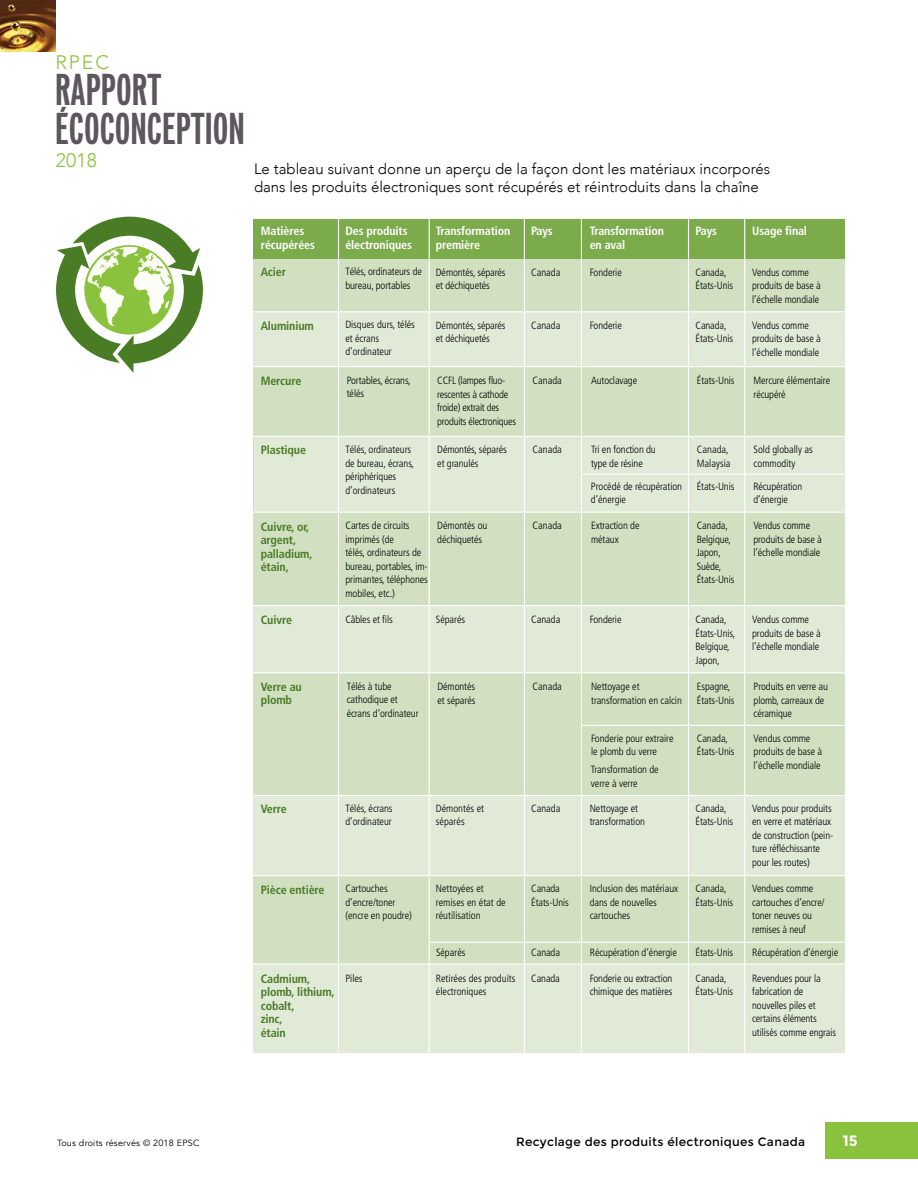
<style>
.page{position:relative;width:918px;height:1188px;background:#fff}
.page>*{position:absolute;margin:0;border:0;box-sizing:border-box;transform-origin:0 0}
.t1{font:700 extra-condensed 40.5px/39px "Vonnes";letter-spacing:.015em;color:#5d565e}
.t2{font:300 19.5px "Avenir";letter-spacing:.05em;color:#8bc23d}
.t3{font:300 15px/18px "Avenir";color:#000}
.t4{font:700 15px "Montserrat";color:#fff}
.t5{font:700 condensed 12px/13.5px "Frutiger";letter-spacing:-.01em;color:#4a7b26}
.t6{font:700 condensed 12px/13.5px "Frutiger";letter-spacing:-.01em;color:#fff}
.t7{font:12px "Montserrat";letter-spacing:.025em;color:#000}
.t8{font:300 condensed 10.5px/13.5px "Frutiger";letter-spacing:-.01em;color:#000}
.t9{font:9px "Avenir";letter-spacing:.025em;color:#000}
</style>
<div class="page">
<div style="left:825px;top:1122px;width:93px;height:36px;background:#8bc23d"></div>
<img style="left:0;top:0;width:55px;height:52px">
<div style="left:254px;top:257px;width:591px;height:784px;background:#d0e0c1"></div>
<div style="left:254px;top:436px;width:590px;height:76px;background:#e0ead6"></div>
<div style="left:254px;top:312px;width:591px;height:55px;background:#e0ead6"></div>
<div style="left:254px;top:219px;width:591px;height:40px;background:#7bab4b"></div>
<div style="left:254px;top:606px;width:591px;height:67px;background:#e0ead6"></div>
<hr style="left:248px;top:311px;width:605px;height:1px;background:#fff">
<hr style="left:246px;top:436px;width:606px;height:1px;background:#fff">
<hr style="left:245px;top:512px;width:606px;height:1px;background:#fff">
<div style="left:254px;top:965px;width:591px;height:88px;background:#e0ead6"></div>
<div style="left:254px;top:796px;width:591px;height:79px;background:#e0ead6"></div>
<hr style="left:338px;top:216px;width:1px;height:841px;background:#fff">
<hr style="left:246px;top:605px;width:606px;height:1px;background:#fff">
<hr style="left:250px;top:672px;width:606px;height:1px;background:#fff">
<hr style="left:250px;top:875px;width:598px;height:1px;background:#fff">
<hr style="left:247px;top:795px;width:606px;height:1px;background:#fff">
<hr style="left:524px;top:216px;width:1px;height:841px;background:#fff">
<hr style="left:429px;top:216px;width:1px;height:841px;background:#fff">
<hr style="left:581px;top:216px;width:1px;height:841px;background:#fff">
<hr style="left:688px;top:216px;width:1px;height:841px;background:#fff">
<hr style="left:744px;top:216px;width:1px;height:841px;background:#fff">
<hr style="left:250px;top:366px;width:599px;height:1px;background:#fff">
<hr style="left:582px;top:474px;width:268px;height:1px;background:#fff">
<hr style="left:582px;top:725px;width:267px;height:1px;background:#fff">
<hr style="left:430px;top:942px;width:415px;height:1px;background:#fff">
<hr style="left:250px;top:963px;width:598px;height:2px;background:#fff">
<svg style="left:56px;top:217px;width:147px;height:156px"></svg>
<h2 class="t2" style="left:55px;top:51px;width:55px">RPEC</h2>
<h1 class="t1" style="left:55px;top:70px;width:191px">RAPPORT<br>ÉCOCONCEPTION</h1>
<h2 class="t2" style="left:56px;top:149px;width:43px">2018</h2>
<h3 class="t3" style="left:254px;top:160px;width:518px">Le tableau suivant donne un aperçu de la façon dont les matériaux incorporés dans les produits électroniques sont récupérés et réintroduits dans la chaîne</h3>
<p class="t6" style="left:261px;top:224px;width:56px">Matières récupérées</p>
<p class="t6" style="left:345px;top:224px;width:68px">Des produits électroniques</p>
<p class="t6" style="left:436px;top:224px;width:76px">Transformation première</p>
<p class="t6" style="left:531px;top:224px;width:23px">Pays</p>
<p class="t6" style="left:590px;top:224px;width:76px">Transformation en aval</p>
<p class="t6" style="left:695px;top:224px;width:23px">Pays</p>
<p class="t6" style="left:752px;top:224px;width:56px">Usage final</p>
<p class="t5" style="left:261px;top:265px;width:27px">Acier</p>
<p class="t8" style="left:345px;top:265px;width:78px">Télés, ordinateurs de bureau, portables</p>
<p class="t8" style="left:436px;top:265px;width:71px">Démontés, séparés et déchiquetés</p>
<p class="t8" style="left:531px;top:265px;width:31px">Canada</p>
<p class="t8" style="left:590px;top:265px;width:34px">Fonderie</p>
<p class="t8" style="left:695px;top:265px;width:39px">Canada,<br>États-Unis</p>
<p class="t8" style="left:752px;top:265px;width:70px">Vendus comme produits de base à l’échelle mondiale</p>
<p class="t8" style="left:345px;top:318px;width:71px">Disques durs, télés et écrans d’ordinateur</p>
<p class="t8" style="left:436px;top:319px;width:71px">Démontés, séparés et déchiquetés</p>
<p class="t8" style="left:531px;top:319px;width:31px">Canada</p>
<p class="t8" style="left:590px;top:319px;width:34px">Fonderie</p>
<p class="t8" style="left:695px;top:319px;width:39px">Canada,<br>États-Unis</p>
<p class="t8" style="left:752px;top:319px;width:70px">Vendus comme produits de base à l’échelle mondiale</p>
<p class="t8" style="left:347px;top:373px;width:65px">Portables, écrans, télés</p>
<p class="t8" style="left:437px;top:374px;width:80px">CCFL (lampes fluo&shy;rescentes à cathode froide) extrait des produits électroniques</p>
<p class="t8" style="left:533px;top:374px;width:31px">Canada</p>
<p class="t8" style="left:591px;top:374px;width:48px">Autoclavage</p>
<p class="t8" style="left:697px;top:374px;width:39px">États-Unis</p>
<p class="t8" style="left:754px;top:374px;width:78px">Mercure élémentaire récupéré</p>
<p class="t8" style="left:345px;top:443px;width:70px">Télés, ordinateurs de bureau, écrans, périphériques d’ordinateurs</p>
<p class="t8" style="left:437px;top:443px;width:71px">Démontés, séparés et granulés</p>
<p class="t8" style="left:533px;top:443px;width:31px">Canada</p>
<p class="t8" style="left:591px;top:443px;width:66px">Tri en fonction du type de résine</p>
<p class="t8" style="left:697px;top:443px;width:35px">Canada,<br>Malaysia</p>
<p class="t8" style="left:754px;top:443px;width:61px">Sold globally as commodity</p>
<p class="t5" style="left:261px;top:319px;width:55px">Aluminium</p>
<p class="t5" style="left:261px;top:374px;width:42px">Mercure</p>
<p class="t5" style="left:261px;top:443px;width:47px">Plastique</p>
<p class="t8" style="left:591px;top:480px;width:93px">Procédé de récupération d’énergie</p>
<p class="t8" style="left:697px;top:480px;width:39px">États-Unis</p>
<p class="t8" style="left:753px;top:480px;width:50px">Récupération d’énergie</p>
<p class="t5" style="left:261px;top:520px;width:53px">Cuivre, or, argent, palladium, étain,</p>
<p class="t5" style="left:261px;top:614px;width:33px">Cuivre</p>
<p class="t5" style="left:261px;top:680px;width:43px">Verre au plomb</p>
<p class="t5" style="left:261px;top:802px;width:28px">Verre</p>
<p class="t5" style="left:261px;top:883px;width:65px">Pièce entière</p>
<p class="t5" style="left:261px;top:972px;width:75px">Cadmium, plomb, lithium, cobalt,<br>zinc,<br>étain</p>
<p class="t8" style="left:345px;top:519px;width:84px">Cartes de circuits imprimés (de<br>télés, ordinateurs de bureau, portables, im&shy;primantes, téléphones mobiles, etc.)</p>
<p class="t8" style="left:437px;top:519px;width:52px">Démontés ou déchiquetés</p>
<p class="t8" style="left:533px;top:519px;width:31px">Canada</p>
<p class="t8" style="left:591px;top:519px;width:50px">Extraction de métaux</p>
<p class="t8" style="left:697px;top:519px;width:39px">Canada,<br>Belgique,<br>Japon,<br>Suède,<br>États-Unis</p>
<p class="t8" style="left:753px;top:519px;width:70px">Vendus comme produits de base à l’échelle mondiale</p>
<p class="t8" style="left:345px;top:613px;width:49px">Câbles et fils</p>
<p class="t8" style="left:436px;top:613px;width:31px">Séparés</p>
<p class="t8" style="left:531px;top:613px;width:31px">Canada</p>
<p class="t8" style="left:590px;top:613px;width:33px">Fonderie</p>
<p class="t8" style="left:695px;top:613px;width:41px">Canada,<br>États-Unis,<br>Belgique,<br>Japon,</p>
<p class="t8" style="left:752px;top:613px;width:70px">Vendus comme produits de base à l’échelle mondiale</p>
<p class="t8" style="left:347px;top:679px;width:73px">Télés à tube cathodique et écrans d’ordinateur</p>
<p class="t8" style="left:437px;top:680px;width:40px">Démontés et séparés</p>
<p class="t8" style="left:533px;top:680px;width:31px">Canada</p>
<p class="t8" style="left:591px;top:680px;width:92px">Nettoyage et transformation en calcin</p>
<p class="t8" style="left:697px;top:680px;width:39px">Espagne,<br>États-Unis</p>
<p class="t8" style="left:754px;top:680px;width:76px">Produits en verre au plomb, carreaux de céramique</p>
<p class="t8" style="left:591px;top:732px;width:84px">Fonderie pour extraire le plomb du verre</p>
<p class="t8" style="left:697px;top:732px;width:39px">Canada,<br>États-Unis</p>
<p class="t8" style="left:754px;top:732px;width:70px">Vendus comme produits de base à l’échelle mondiale</p>
<p class="t8" style="left:591px;top:763px;width:69px">Transformation de verre à verre</p>
<p class="t8" style="left:345px;top:801px;width:49px">Télés, écrans d’ordinateur</p>
<p class="t8" style="left:436px;top:801px;width:50px">Démontés et séparés</p>
<p class="t8" style="left:531px;top:801px;width:31px">Canada</p>
<p class="t8" style="left:590px;top:801px;width:57px">Nettoyage et transformation</p>
<p class="t8" style="left:695px;top:801px;width:39px">Canada,<br>États-Unis</p>
<p class="t8" style="left:752px;top:801px;width:83px">Vendus pour produits en verre et matériaux de construction (pein&shy;ture réfléchissante pour les routes)</p>
<p class="t8" style="left:345px;top:882px;width:68px">Cartouches d’encre/toner (encre en poudre)</p>
<p class="t8" style="left:436px;top:882px;width:71px">Nettoyées et remises en état de réutilisation</p>
<p class="t8" style="left:531px;top:882px;width:39px">Canada<br>États-Unis</p>
<p class="t8" style="left:590px;top:882px;width:90px">Inclusion des matériaux dans de nouvelles cartouches</p>
<p class="t8" style="left:695px;top:882px;width:39px">Canada,<br>États-Unis</p>
<p class="t8" style="left:752px;top:882px;width:74px">Vendues comme cartouches d’encre/ toner neuves ou remises à neuf</p>
<p class="t8" style="left:436px;top:946px;width:31px">Séparés</p>
<p class="t8" style="left:531px;top:946px;width:30px">Canada</p>
<p class="t8" style="left:590px;top:946px;width:88px">Récupération d’énergie</p>
<p class="t8" style="left:696px;top:946px;width:39px">États-Unis</p>
<p class="t8" style="left:752px;top:946px;width:87px">Récupération d’énergie</p>
<p class="t8" style="left:345px;top:971px;width:19px">Piles</p>
<p class="t8" style="left:436px;top:971px;width:81px">Retirées des produits électroniques</p>
<p class="t8" style="left:531px;top:971px;width:30px">Canada</p>
<p class="t8" style="left:590px;top:971px;width:84px">Fonderie ou extraction chimique des matières</p>
<p class="t8" style="left:695px;top:971px;width:39px">Canada,<br>États-Unis</p>
<p class="t8" style="left:752px;top:971px;width:85px">Revendues pour la fabrication de nouvelles piles et certains éléments utilisés comme engrais</p>
<p class="t9" style="left:57px;top:1137px;width:144px">Tous droits réservés © 2018 EPSC</p>
<p class="t7" style="left:516px;top:1134px;width:291px">Recyclage des produits électroniques Canada</p>
<h3 class="t4" style="left:843px;top:1132px;width:16px">15</h3>
</div>
